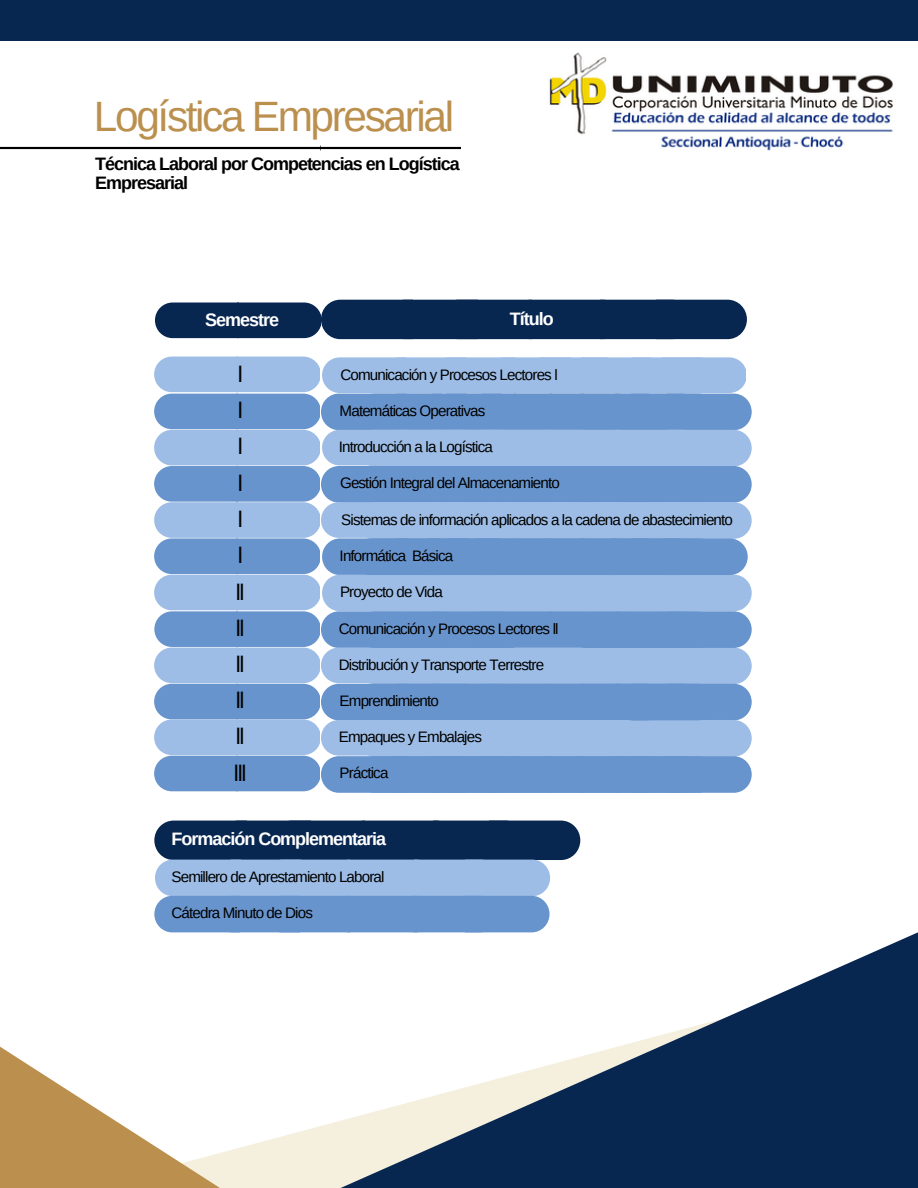
<style>
.page{position:relative;width:918px;height:1188px;background:#fff}
.page>*{position:absolute;margin:0;border:0;box-sizing:border-box;transform-origin:0 0}
.t1{font:42.3px "Arimo";letter-spacing:-.055em;color:#bb904f}
.t2{font:22.8px/36.3px "Arimo";letter-spacing:-.055em;color:#000;text-align:justify}
.t3{font:700 18px/19.5px "Arimo";letter-spacing:-.055em;color:#000}
.t4{font:700 18px "Arimo";letter-spacing:-.055em;color:#fff}
.t5{font:15.3px "Arimo";letter-spacing:-.055em;color:#000}
</style>
<div class="page">
<div style="left:0;top:0;width:918px;height:40px;background:#072650"></div>
<img style="left:549px;top:52px;width:344px;height:99px">
<svg style="left:0;top:145px;width:460px;height:6px"></svg>
<div style="left:155px;top:300px;width:592px;height:39px;background:#072650"></div>
<svg style="left:238px;top:1132px;width:61px;height:56px;background:#f6f1e2"></svg>
<svg style="left:0;top:932px;width:238px;height:256px"></svg>
<svg style="left:154px;top:357px;width:598px;height:436px;background:#87acda"></svg>
<svg style="left:299px;top:932px;width:619px;height:256px"></svg>
<svg style="left:154px;top:821px;width:426px;height:111px;background:#6081ad"></svg>
<h1 class="t1" style="left:94px;top:92px;width:362px">Logística Empresarial</h1>
<p class="t3" style="left:95px;top:154px;width:366px">Técnica Laboral por Competencias en Logística<br>Empresarial</p>
<p class="t4" style="left:205px;top:310px;width:75px">Semestre</p>
<p class="t4" style="left:510px;top:309px;width:45px">Título</p>
<h2 class="t2" style="left:236px;top:356px;width:10px">l l l l l l ll</h2>
<p class="t5" style="left:340px;top:366px;width:219px">Comunicación y Procesos Lectores l</p>
<p class="t5" style="left:340px;top:402px;width:147px">Matemáticas Operativas</p>
<p class="t5" style="left:339px;top:438px;width:156px">Introducción a la Logística</p>
<p class="t5" style="left:340px;top:475px;width:221px">Gestión Integral del Almacenamiento</p>
<p class="t5" style="left:341px;top:511px;width:393px">Sistemas de información aplicados a la cadena de abastecimiento</p>
<p class="t5" style="left:340px;top:547px;width:115px">Informática Básica</p>
<p class="t5" style="left:340px;top:583px;width:104px">Proyecto de Vida</p>
<h2 class="t2" style="left:236px;top:610px;width:10px">ll</h2>
<h2 class="t2" style="left:236px;top:646px;width:10px">ll ll ll</h2>
<h2 class="t2" style="left:234px;top:755px;width:14px">lll</h2>
<p class="t5" style="left:339px;top:620px;width:221px">Comunicación y Procesos Lectores ll</p>
<p class="t5" style="left:339px;top:656px;width:207px">Distribución y Transporte Terrestre</p>
<p class="t5" style="left:340px;top:692px;width:101px">Emprendimiento</p>
<p class="t5" style="left:339px;top:728px;width:145px">Empaques y Embalajes</p>
<p class="t5" style="left:340px;top:764px;width:50px">Práctica</p>
<p class="t4" style="left:171px;top:829px;width:216px">Formación Complementaria</p>
<p class="t5" style="left:171px;top:868px;width:215px">Semillero de Aprestamiento Laboral</p>
<p class="t5" style="left:171px;top:904px;width:143px">Cátedra Minuto de Dios</p>
</div>
